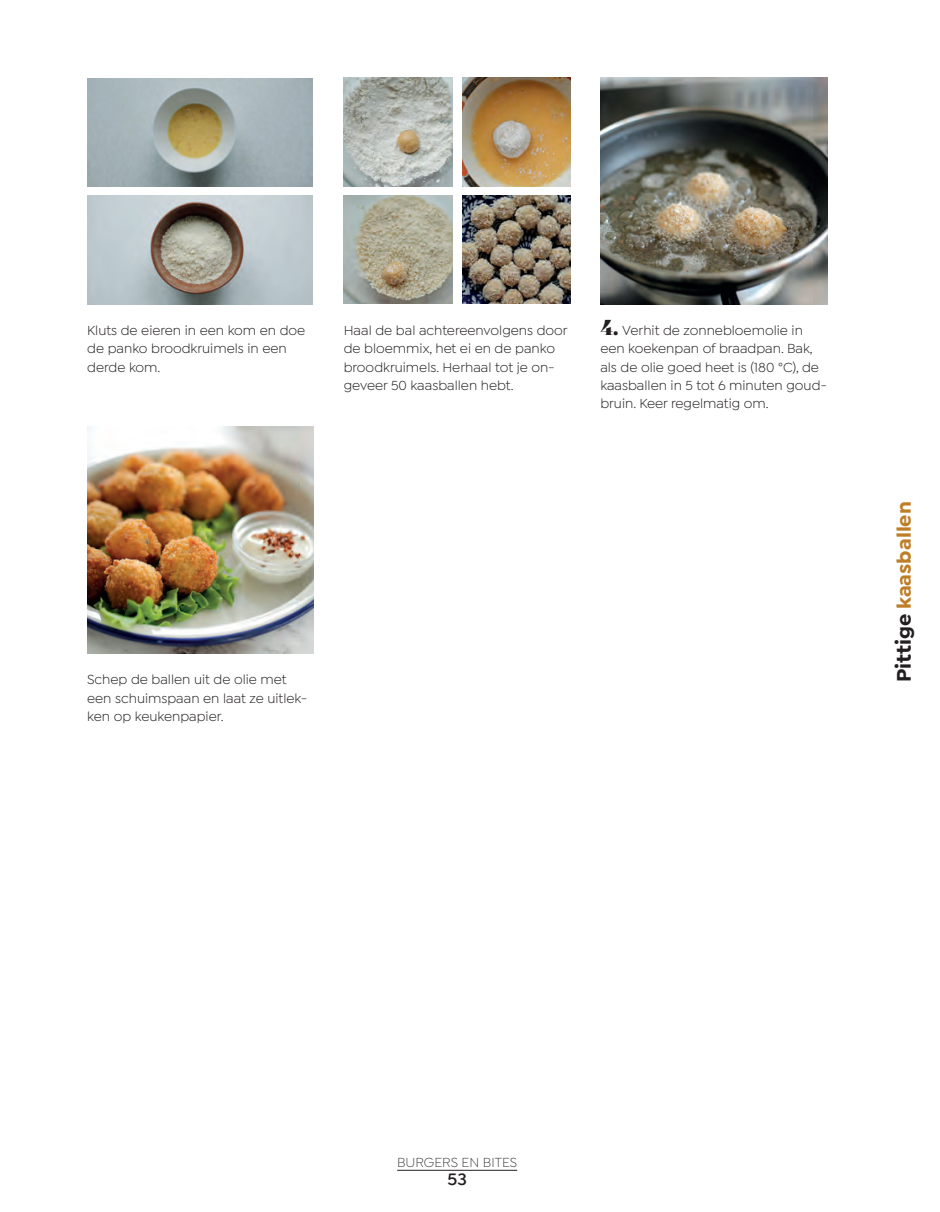
<style>
.page{position:relative;width:940px;height:1212px;background:#fff}
.page>*{position:absolute;margin:0;border:0;box-sizing:border-box;transform-origin:0 0}
.t1{font:700 21px "Isidora Sans";color:#be7e27}
.t2{font:600 17.5px "Isidora Sans";color:#231f20}
.t3{font:14px/18.4px "Isidora Sans";color:#231f20}
.t4{font:300 14px "Isidora Sans";color:#231f20}
.s1{font-family:"Bely Display";font-size:21px}
.s2{color:#231f20}
</style>
<div class="page">
<hr style="left:397px;top:1170px;width:120px;height:1px;background:#231f20">
<img style="left:344px;top:78px;width:108px;height:108px">
<img style="left:462px;top:78px;width:108px;height:108px">
<img style="left:344px;top:195px;width:108px;height:109px">
<img style="left:462px;top:195px;width:108px;height:109px">
<img style="left:600px;top:78px;width:227px;height:226px">
<img style="left:87px;top:427px;width:227px;height:226px">
<img style="left:87px;top:78px;width:226px;height:109px">
<img style="left:87px;top:196px;width:226px;height:108px">
<p class="t3" style="left:87px;top:321px;width:220px">Kluts de eieren in een kom en doe de panko broodkruimels in een derde kom.</p>
<p class="t3" style="left:344px;top:321px;width:225px">Haal de bal achtereenvolgens door de bloemmix, het ei en de panko broodkruimels. Herhaal tot je on&shy;geveer 50 kaasballen hebt.</p>
<p class="t3" style="left:600px;top:321px;width:228px"><span class="s1">4.</span> Verhit de zonnebloemolie in een koekenpan of braadpan. Bak, als de olie goed heet is (180 °C), de kaasballen in 5 tot 6 minuten goud&shy;bruin. Keer regelmatig om.</p>
<p class="t3" style="left:87px;top:670px;width:222px">Schep de ballen uit de olie met een schuimspaan en laat ze uitlek&shy;ken op keukenpapier.</p>
<h1 class="t1" style="left:891px;top:682px;width:182px;rotate:-90deg"><span class="s2">Pittige</span> kaasballen</h1>
<p class="t4" style="left:397px;top:1154px;width:121px">BURGERS EN BITES</p>
<p class="t2" style="left:447px;top:1169px;width:21px">53</p>
</div>
